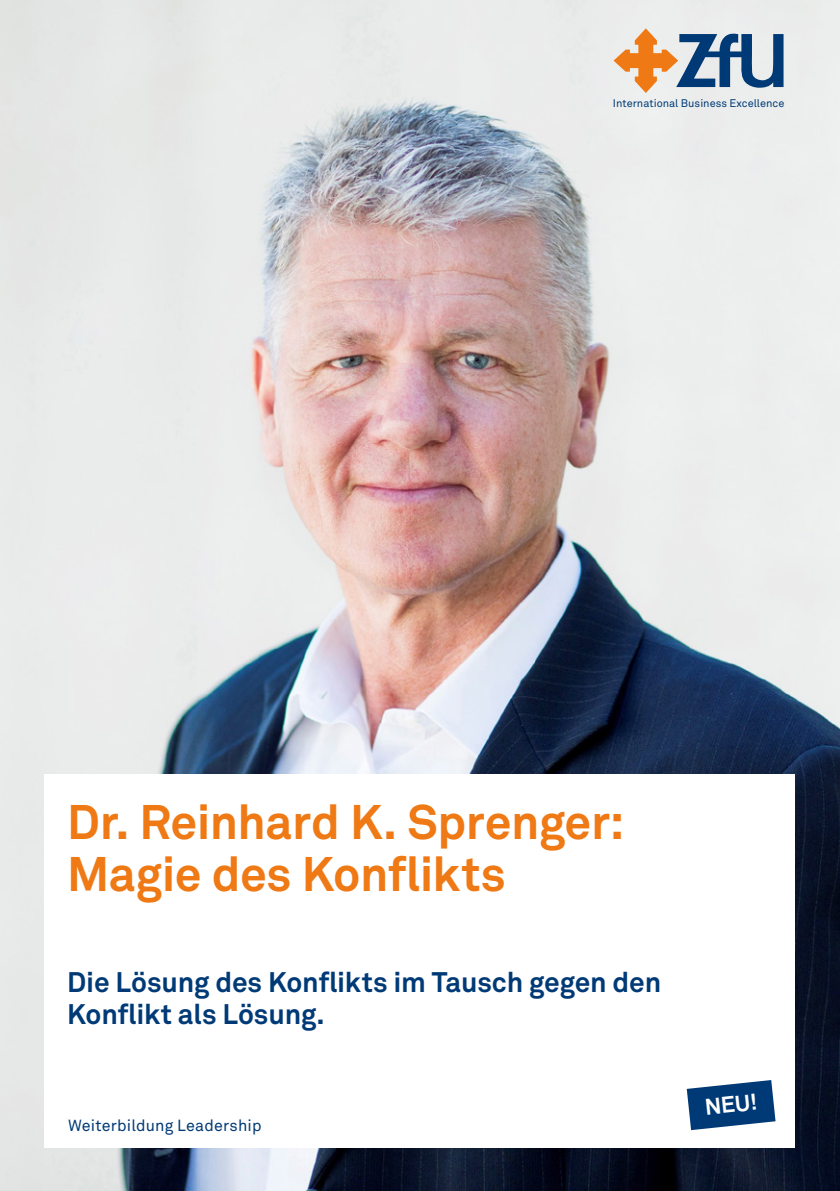
<style>
.page{position:relative;width:840px;height:1191px;background:#fff}
.page>*{position:absolute;margin:0;border:0;box-sizing:border-box;transform-origin:0 0}
.t1{font:700 48px/52px "Akkurat Office";letter-spacing:-.01em;color:#ef7914}
.t2{font:700 28px/32px "Akkurat Office";letter-spacing:-.005em;color:#003a76}
.t3{font:700 22.6px "Akkurat Office";color:#fff}
.t4{font:16px "Akkurat Office";letter-spacing:.01em;color:#003a76}
.t5{font:11px "Akkurat Office";color:#003a76}
</style>
<div class="page">
<img style="left:0;top:0;width:839px;height:1191px">
<svg style="left:613px;top:28px;width:170px;height:65px"></svg>
<div style="left:44px;top:774px;width:750px;height:373px;background:#fff"></div>
<svg style="left:686px;top:1080px;width:89px;height:50px"></svg>
<p class="t5" style="left:612px;top:96px;width:173px">International Business Excellence</p>
<h1 class="t1" style="left:67px;top:796px;width:558px">Dr. Reinhard K. Sprenger:<br>Magie des Konflikts</h1>
<p class="t2" style="left:67px;top:966px;width:595px">Die Lösung des Konflikts im Tausch gegen den<br>Konflikt als Lösung.</p>
<p class="t4" style="left:68px;top:1116px;width:195px">Weiterbildung Leadership</p>
<p class="t3" style="left:703px;top:1092px;width:54px;rotate:-6deg">NEU!</p>
</div>
